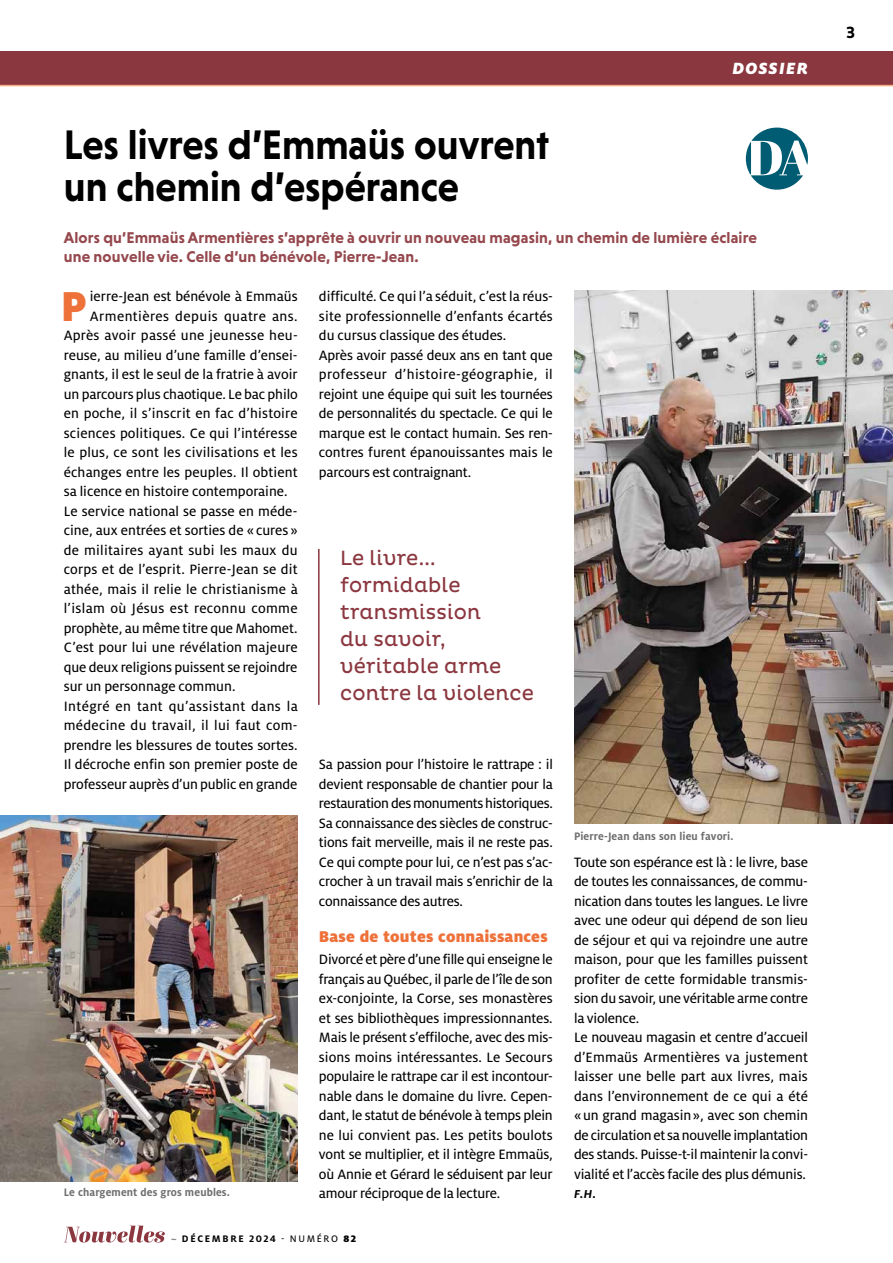
<style>
.page{position:relative;width:893px;height:1263px;background:#fff}
.page>*{position:absolute;margin:0;border:0;box-sizing:border-box;transform-origin:0 0}
.t1{font:900 46.35px "Milo OT";color:#ee713a;scale:.95 1}
.t2{font:700 42px/42px "Niveau Grotesk";color:#000;scale:.94 1}
.t3{font:21px/27px "Pluto";letter-spacing:.01em;color:#8b373f;scale:.95 1}
.t4{font:italic 900 18px "Milo OT";letter-spacing:.07em;color:#fff}
.t5{font:900 17.25px "Milo OT";letter-spacing:.01em;color:#ee713a}
.t6{font:700 16.5px "Pluto Cond";color:#000}
.t7{font:700 15.9px/19.5px "Niveau Grotesk";letter-spacing:.01em;color:#95484d}
.t8{font:15px/19.5px "Milo OT Text";color:#000}
.t9{font:15px "Milo OT Text";letter-spacing:.02em;color:#000}
.t10{font:15px "Milo OT Text";letter-spacing:.025em;color:#000}
.t11{font:15px "Milo OT Text";letter-spacing:.03em;color:#000}
.t12{font:italic 700 12.75px "Milo OT";color:#000}
.t13{font:700 12px "Milo OT";letter-spacing:.01em;color:#706f6f;scale:.95 1}
.t14{font:10.5px "Milo OT Text";letter-spacing:.16em;color:#000}
.t15{font:700 10.5px "Milo OT";color:#000}
.s1{font-style:italic;color:#878787}
.s2{font-family:"Milo OT";font-weight:700}
.s3{font-family:"Milo OT";font-weight:900}
</style>
<div class="page">
<img style="left:574px;top:290px;width:319px;height:534px">
<img style="left:0;top:816px;width:298px;height:365px">
<hr style="left:318px;top:549px;width:2px;height:156px;background:#8b373f">
<svg style="left:746px;top:128px;width:62px;height:62px"></svg>
<div style="left:0;top:51px;width:893px;height:34px;background:#8b373f"></div>
<hr style="left:0;top:85px;width:893px;height:1px;background:#f7af87">
<svg style="left:64px;top:1225px;width:101px;height:17px"></svg>
<p class="t4" style="left:732px;top:58px;width:77px">DOSSIER</p>
<h2 class="t2" style="left:64px;top:123px;width:518px">Les livres d’Emmaüs ouvrent un chemin d’espérance</h2>
<p class="t7" style="left:64px;top:227px;width:695px">Alors qu’Emmaüs Armentières s’apprête à ouvrir un nouveau magasin, un chemin de lumière éclaire une nouvelle vie. Celle d’un bénévole, Pierre-Jean.</p>
<h1 class="t1" style="left:61px;top:279px;width:29px">P</h1>
<p class="t8" style="left:90px;top:287px;width:209px">ierre-Jean est bénévole à Emmaüs</p>
<p class="t8" style="left:319px;top:287px;width:235px">difficulté. Ce qui l’a séduit, c’est la réus&shy;site professionnelle d’enfants écartés du cursus classique des études.<br>Après avoir passé deux ans en tant que professeur d’histoire-géographie, il rejoint une équipe qui suit les tournées de personnalités du spectacle. Ce qui le marque est le contact humain. Ses ren&shy;contres furent épanouissantes mais le parcours est contraignant.</p>
<p class="t11" style="left:90px;top:308px;width:209px">Armentières depuis quatre ans.</p>
<p class="t8" style="left:64px;top:326px;width:235px">Après avoir passé une jeunesse heu-</p>
<p class="t8" style="left:64px;top:345px;width:235px">reuse, au milieu d’une famille d’ensei-</p>
<p class="t8" style="left:64px;top:365px;width:235px">gnants, il est le seul de la fratrie à avoir</p>
<p class="t8" style="left:64px;top:384px;width:235px">un parcours plus chaotique. Le bac philo</p>
<p class="t8" style="left:64px;top:404px;width:235px">en poche, il s’inscrit en fac d’histoire</p>
<p class="t8" style="left:64px;top:423px;width:235px">sciences politiques. Ce qui l’intéresse</p>
<p class="t8" style="left:64px;top:443px;width:235px">le plus, ce sont les civilisations et les</p>
<p class="t8" style="left:64px;top:462px;width:235px">échanges entre les peuples. Il obtient</p>
<p class="t8" style="left:64px;top:482px;width:225px">sa licence en histoire contemporaine.</p>
<p class="t8" style="left:64px;top:501px;width:235px">Le service national se passe en méde-</p>
<p class="t8" style="left:64px;top:521px;width:235px">cine, aux entrées et sorties de « cures »</p>
<p class="t9" style="left:64px;top:542px;width:235px">de militaires ayant subi les maux du</p>
<p class="t8" style="left:64px;top:560px;width:235px">corps et de l’esprit. Pierre-Jean se dit</p>
<p class="t8" style="left:64px;top:579px;width:236px">athée, mais il relie le christianisme à</p>
<p class="t9" style="left:64px;top:600px;width:235px">l’islam où Jésus est reconnu comme</p>
<p class="t8" style="left:64px;top:618px;width:235px">prophète, au même titre que Mahomet.</p>
<p class="t8" style="left:64px;top:638px;width:235px">C’est pour lui une révélation majeure</p>
<p class="t8" style="left:64px;top:657px;width:235px">que deux religions puissent se rejoindre</p>
<p class="t8" style="left:64px;top:677px;width:173px">sur un personnage commun.</p>
<p class="t10" style="left:64px;top:698px;width:235px">Intégré en tant qu’assistant dans la</p>
<p class="t9" style="left:64px;top:717px;width:235px">médecine du travail, il lui faut com-</p>
<p class="t8" style="left:64px;top:735px;width:235px">prendre les blessures de toutes sortes.</p>
<p class="t8" style="left:64px;top:755px;width:235px">Il décroche enfin son premier poste de</p>
<p class="t8" style="left:64px;top:774px;width:235px">professeur auprès d’un public en grande</p>
<h3 class="t3" style="left:340px;top:544px;width:205px">Le livre... formidable transmission<br>du savoir, véritable arme contre la violence</h3>
<p class="t8" style="left:319px;top:755px;width:235px;text-align:justify">Sa passion pour l’histoire le rattrape : il devient responsable de chantier pour la restauration des monuments historiques.<br>Sa connaissance des siècles de construc&shy;tions fait merveille, mais il ne reste pas.<br>Ce qui compte pour lui, ce n’est pas s’ac&shy;crocher à un travail mais s’enrichir de la connaissance des autres.</p>
<p class="t5" style="left:319px;top:926px;width:230px">Base de toutes connaissances</p>
<p class="t8" style="left:319px;top:950px;width:235px;text-align:justify">Divorcé et père d’une fille qui enseigne le français au Québec, il parle de l’île de son ex-conjointe, la Corse, ses monastères et ses bibliothèques impressionnantes.<br>Mais le présent s’effiloche, avec des mis&shy;sions moins intéressantes. Le Secours populaire le rattrape car il est incontour&shy;nable dans le domaine du livre. Cepen&shy;dant, le statut de bénévole à temps plein ne lui convient pas. Les petits boulots vont se multiplier, et il intègre Emmaüs, où Annie et Gérard le séduisent par leur amour réciproque de la lecture.</p>
<p class="t13" style="left:574px;top:829px;width:169px">Pierre-Jean dans son lieu favori.</p>
<p class="t8" style="left:574px;top:852px;width:236px">Toute son espérance est là : le livre, base de toutes les connaissances, de commu&shy;nication dans toutes les langues. Le livre avec une odeur qui dépend de son lieu de séjour et qui va rejoindre une autre maison, pour que les familles puissent profiter de cette formidable transmis&shy;sion du savoir, une véritable arme contre la violence.<br>Le nouveau magasin et centre d’accueil d’Emmaüs Armentières va justement laisser une belle part aux livres, mais dans l’environnement de ce qui a été «un grand magasin», avec son chemin de circulation et sa nouvelle implantation des stands. Puisse-t-il maintenir la convi&shy;vialité et l’accès facile des plus démunis.</p>
<p class="t13" style="left:64px;top:1185px;width:176px">Le chargement des gros meubles.</p>
<p class="t12" style="left:574px;top:1187px;width:24px">F.H.</p>
<p class="t15" style="left:171px;top:1233px;width:29px"><span class="s1">~</span> Décemb</p>
<p class="t14" style="left:230px;top:1233px;width:127px"><span class="s2">re 2024</span> - NUMÉRO <span class="s3">82</span></p>
<p class="t6" style="left:846px;top:23px;width:11px">3</p>
</div>
